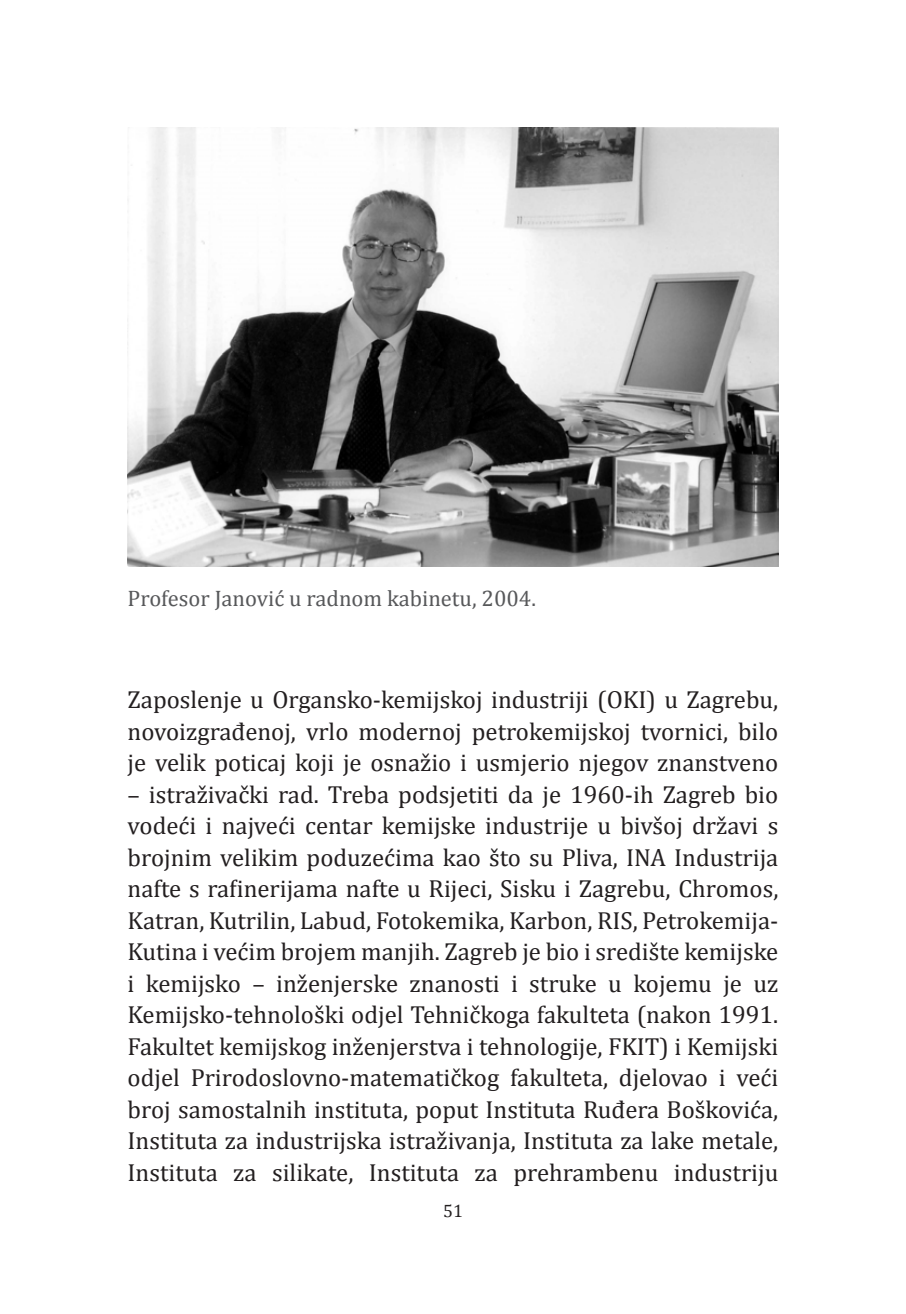
<style>
.page{position:relative;width:906px;height:1314px;background:#fff}
.page>*{position:absolute;margin:0;border:0;box-sizing:border-box;transform-origin:0 0}
.t1{font:24.75px/31.5px "Cambria";color:#231f20;text-align:justify}
.Slika{font:22.5px "Cambria";color:#57585a}
.t2{font:18px "Cambria";color:#231f20}
</style>
<div class="page">
<img style="left:128px;top:128px;width:650px;height:438px">
<p class="Slika" style="left:128px;top:585px;width:410px">Profesor Janović u radnom kabinetu, 2004.</p>
<p class="t1" style="left:128px;top:684px;width:652px">Zaposlenje u Organsko-kemijskoj industriji (OKI) u Zagrebu, novoizgrađenoj, vrlo modernoj petrokemijskoj tvornici, bilo je velik poticaj koji je osnažio i usmjerio njegov znanstveno</p>
<p class="t1" style="left:128px;top:778px;width:652px">– istraživački rad. Treba podsjetiti da je 1960-ih Zagreb bio vodeći i najveći centar kemijske industrije u bivšoj državi s brojnim velikim poduzećima kao što su Pliva, INA Industrija nafte s rafinerijama nafte u Rijeci, Sisku i Zagrebu, Chromos, Katran, Kutrilin, Labud, Fotokemika, Karbon, RIS, Petrokemija-Kutina i većim brojem manjih. Zagreb je bio i središte kemijske i kemijsko – inženjerske znanosti i struke u kojemu je uz Kemijsko-tehnološki odjel Tehničkoga fakulteta (nakon 1991.<br>Fakultet kemijskog inženjerstva i tehnologije, FKIT) i Kemijski odjel Prirodoslovno-matematičkog fakulteta, djelovao i veći broj samostalnih instituta, poput Instituta Ruđera Boškovića, Instituta za industrijska istraživanja, Instituta za lake metale, Instituta za silikate, Instituta za prehrambenu industriju</p>
<p class="t2" style="left:443px;top:1200px;width:21px">51</p>
</div>
